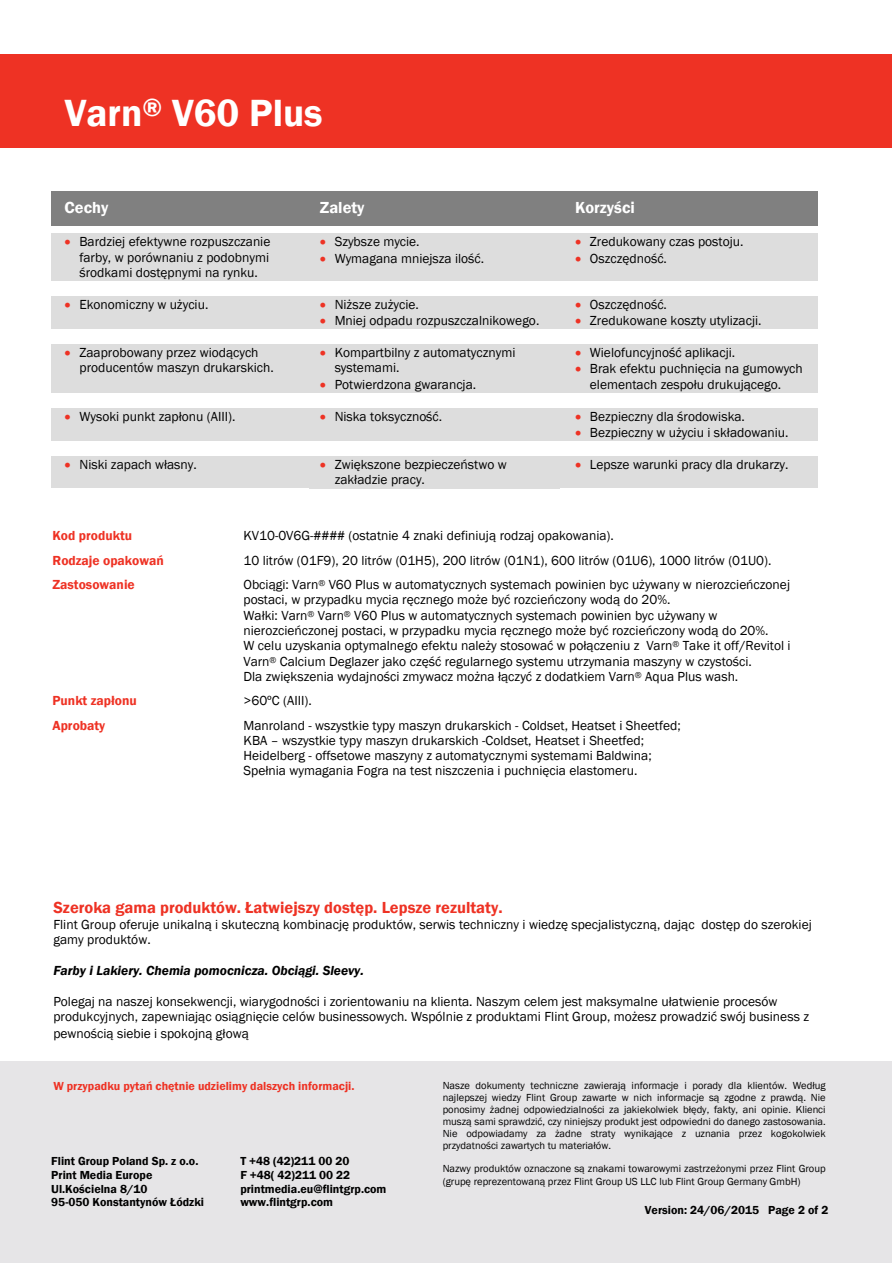
<style>
.page{position:relative;width:893px;height:1263px;background:#fff}
.page>*{position:absolute;margin:0;border:0;box-sizing:border-box;transform-origin:0 0}
.t1{font:600 39px "Franklin Gothic";color:#fff}
.t2{font:600 16.5px "Franklin Gothic";color:#ee3224}
.t3{font:600 16.5px "Franklin Gothic";color:#fff}
.t4{font:13.5px/15.3px "Franklin Gothic";color:#000}
.t5{font:600 13.5px "Franklin Gothic";color:#ee3224}
.t6{font:italic 600 13.5px "Franklin Gothic";color:#000}
.t7{font:600 12px/13.6px "Franklin Gothic";color:#000}
.t8{font:600 12px "Franklin Gothic";color:#ee3224}
.t9{font:10.5px/11.9px "Franklin Gothic";color:#000;text-align:justify}
.s1{color:#ee3224}
</style>
<div class="page">
<div style="left:0;top:54px;width:891px;height:93px;background:#ee3224"></div>
<div style="left:0;top:1061px;width:891px;height:201px;background:#e6e5e7"></div>
<div style="left:52px;top:191px;width:255px;height:34px;background:#808080"></div>
<div style="left:307px;top:191px;width:255px;height:34px;background:#808080"></div>
<div style="left:562px;top:191px;width:255px;height:34px;background:#808080"></div>
<div style="left:54px;top:234px;width:251px;height:16px;background:#ddd"></div>
<div style="left:54px;top:250px;width:251px;height:16px;background:#ddd"></div>
<div style="left:54px;top:266px;width:251px;height:15px;background:#ddd"></div>
<div style="left:307px;top:234px;width:255px;height:47px;background:#ddd"></div>
<div style="left:562px;top:234px;width:255px;height:47px;background:#ddd"></div>
<div style="left:52px;top:296px;width:255px;height:33px;background:#ddd"></div>
<div style="left:309px;top:296px;width:251px;height:17px;background:#ddd"></div>
<div style="left:309px;top:313px;width:251px;height:16px;background:#ddd"></div>
<div style="left:564px;top:296px;width:251px;height:17px;background:#ddd"></div>
<div style="left:564px;top:313px;width:251px;height:16px;background:#ddd"></div>
<div style="left:52px;top:345px;width:255px;height:48px;background:#ddd"></div>
<div style="left:309px;top:345px;width:251px;height:16px;background:#ddd"></div>
<div style="left:309px;top:361px;width:251px;height:15px;background:#ddd"></div>
<div style="left:309px;top:376px;width:251px;height:17px;background:#ddd"></div>
<div style="left:564px;top:345px;width:251px;height:16px;background:#ddd"></div>
<div style="left:564px;top:361px;width:251px;height:17px;background:#ddd"></div>
<div style="left:564px;top:378px;width:251px;height:15px;background:#ddd"></div>
<div style="left:52px;top:408px;width:255px;height:33px;background:#ddd"></div>
<div style="left:307px;top:408px;width:255px;height:33px;background:#ddd"></div>
<div style="left:564px;top:408px;width:251px;height:17px;background:#ddd"></div>
<div style="left:564px;top:425px;width:251px;height:16px;background:#ddd"></div>
<div style="left:52px;top:457px;width:255px;height:31px;background:#ddd"></div>
<div style="left:309px;top:457px;width:251px;height:16px;background:#ddd"></div>
<div style="left:309px;top:473px;width:251px;height:15px;background:#ddd"></div>
<div style="left:562px;top:457px;width:255px;height:31px;background:#ddd"></div>
<h1 class="t1" style="left:65px;top:90px;width:259px">Varn<sup>®</sup> V60 Plus</h1>
<p class="t3" style="left:65px;top:198px;width:45px">Cechy</p>
<p class="t3" style="left:320px;top:198px;width:46px">Zalety</p>
<p class="t3" style="left:575px;top:198px;width:61px">Korzyści</p>
<p class="t4" style="left:79px;top:234px;width:192px;text-align:justify;text-indent:-15px"><span class="s1">•</span> Bardziej efektywne rozpuszczanie farby, w porównaniu z podobnymi środkami dostępnymi na rynku.</p>
<p class="t4" style="left:320px;top:234px;width:101px"><span class="s1">•</span> Szybsze mycie.</p>
<p class="t4" style="left:575px;top:234px;width:170px"><span class="s1">•</span> Zredukowany czas postoju.</p>
<p class="t4" style="left:575px;top:250px;width:93px"><span class="s1">•</span> Oszczędność.</p>
<p class="t4" style="left:320px;top:250px;width:166px"><span class="s1">•</span> Wymagana mniejsza ilość.</p>
<p class="t4" style="left:65px;top:296px;width:145px"><span class="s1">•</span> Ekonomiczny w użyciu.</p>
<p class="t4" style="left:320px;top:296px;width:101px"><span class="s1">•</span> Niższe zużycie.</p>
<p class="t4" style="left:320px;top:313px;width:221px"><span class="s1">•</span> Mniej odpadu rozpuszczalnikowego.</p>
<p class="t4" style="left:79px;top:345px;width:196px;text-indent:-15px"><span class="s1">•</span> Zaaprobowany przez wiodących producentów maszyn drukarskich.</p>
<p class="t4" style="left:335px;top:345px;width:182px;text-indent:-15px"><span class="s1">•</span> Kompartbilny z automatycznymi systemami.</p>
<p class="t4" style="left:320px;top:376px;width:158px"><span class="s1">•</span> Potwierdzona gwarancja.</p>
<p class="t4" style="left:575px;top:296px;width:93px"><span class="s1">•</span> Oszczędność.</p>
<p class="t4" style="left:575px;top:313px;width:188px"><span class="s1">•</span> Zredukowane koszty utylizacji.</p>
<p class="t4" style="left:575px;top:345px;width:162px"><span class="s1">•</span> Wielofuncyjność aplikacji.</p>
<p class="t4" style="left:575px;top:361px;width:229px;text-align:center"><span class="s1">•</span> Brak efektu puchnięcia na gumowych elementach zespołu drukującego.</p>
<p class="t4" style="left:65px;top:408px;width:172px"><span class="s1">•</span> Wysoki punkt zapłonu (AIII).</p>
<p class="t4" style="left:320px;top:408px;width:124px"><span class="s1">•</span> Niska toksyczność.</p>
<p class="t4" style="left:575px;top:408px;width:171px"><span class="s1">•</span> Bezpieczny dla środowiska.</p>
<p class="t4" style="left:575px;top:425px;width:215px"><span class="s1">•</span> Bezpieczny w użyciu i składowaniu.</p>
<p class="t4" style="left:65px;top:457px;width:134px"><span class="s1">•</span> Niski zapach własny.</p>
<p class="t4" style="left:335px;top:456px;width:174px;text-indent:-15px"><span class="s1">•</span> Zwiększone bezpieczeństwo w zakładzie pracy.</p>
<p class="t4" style="left:575px;top:457px;width:215px"><span class="s1">•</span> Lepsze warunki pracy dla drukarzy.</p>
<p class="t5" style="left:52px;top:528px;width:81px">Kod produktu</p>
<p class="t4" style="left:243px;top:528px;width:372px">KV10-0V6G-#### (ostatnie 4 znaki definiują rodzaj opakowania).</p>
<p class="t5" style="left:52px;top:552px;width:113px">Rodzaje opakowań</p>
<p class="t4" style="left:243px;top:552px;width:529px">10 litrów (01F9), 20 litrów (01H5), 200 litrów (01N1), 600 litrów (01U6), 1000 litrów (01U0).</p>
<p class="t5" style="left:52px;top:577px;width:84px">Zastosowanie</p>
<p class="t4" style="left:243px;top:577px;width:549px">Obciągi: Varn<sup>®</sup> V60 Plus w automatycznych systemach powinien byc używany w nierozcieńczonej postaci, w przypadku mycia ręcznego może być rozcieńczony wodą do 20%.<br>Wałki: Varn<sup>®</sup> Varn<sup>®</sup> V60 Plus w automatycznych systemach powinien byc używany w nierozcieńczonej postaci, w przypadku mycia ręcznego może być rozcieńczony wodą do 20%.<br>W celu uzyskania optymalnego efektu należy stosować w połączeniu z Varn<sup>®</sup> Take it off/Revitol i Varn<sup>®</sup> Calcium Deglazer jako część regularnego systemu utrzymania maszyny w czystości.<br>Dla zwiększenia wydajności zmywacz można łączyć z dodatkiem Varn<sup>®</sup> Aqua Plus wash.</p>
<p class="t5" style="left:52px;top:693px;width:86px">Punkt zapłonu</p>
<p class="t4" style="left:243px;top:693px;width:70px">&gt;60ºC (AIII).</p>
<p class="t5" style="left:52px;top:717px;width:54px">Aprobaty</p>
<p class="t4" style="left:243px;top:717px;width:439px">Manroland - wszystkie typy maszyn drukarskich - Coldset, Heatset i Sheetfed; KBA – wszystkie typy maszyn drukarskich -Coldset, Heatset i Sheetfed; Heidelberg - offsetowe maszyny z automatycznymi systemami Baldwina; Spełnia wymagania Fogra na test niszczenia i puchnięcia elastomeru.</p>
<p class="t2" style="left:53px;top:898px;width:451px">Szeroka gama produktów. Łatwiejszy dostęp. Lepsze rezultaty.</p>
<p class="t4" style="left:53px;top:917px;width:760px">Flint Group oferuje unikalną i skuteczną kombinację produktów, serwis techniczny i wiedzę specjalistyczną, dając dostęp do szerokiej gamy produktów.</p>
<p class="t6" style="left:53px;top:963px;width:312px">Farby i Lakiery. Chemia pomocnicza. Obciągi. Sleevy.</p>
<p class="t4" style="left:53px;top:993px;width:757px">Polegaj na naszej konsekwencji, wiarygodności i zorientowaniu na klienta. Naszym celem jest maksymalne ułatwienie procesów produkcyjnych, zapewniając osiągnięcie celów businessowych. Wspólnie z produktami Flint Group, możesz prowadzić swój business z</p>
<p class="t4" style="left:53px;top:1026px;width:197px">pewnością siebie i spokojną głową</p>
<p class="t8" style="left:53px;top:1079px;width:303px">W przypadku pytań chętnie udzielimy dalszych informacji.</p>
<p class="t7" style="left:51px;top:1154px;width:154px">Flint Group Poland Sp. z o.o.<br>Print Media Europe<br>Ul.Kościelna 8/10<br>95-050 Konstantynów Łódzki</p>
<p class="t7" style="left:240px;top:1154px;width:148px">T +48 (42)211 00 20<br>F +48( 42)211 00 22 printmedia.eu@flintgrp.com www.flintgrp.com</p>
<p class="t9" style="left:443px;top:1079px;width:384px">Nasze dokumenty techniczne zawierają informacje i porady dla klientów. Według najlepszej wiedzy Flint Group zawarte w nich informacje są zgodne z prawdą. Nie ponosimy żadnej odpowiedzialności za jakiekolwiek błędy, fakty, ani opinie. Klienci muszą sami sprawdzić, czy niniejszy produkt jest odpowiedni do danego zastosowania.<br>Nie odpowiadamy za żadne straty wynikające z uznania przez kogokolwiek przydatności zawartych tu materiałów.</p>
<p class="t9" style="left:443px;top:1162px;width:385px;line-height:13.2px">Nazwy produktów oznaczone są znakami towarowymi zastrzeżonymi przez Flint Group (grupę reprezentowaną przez Flint Group US LLC lub Flint Group Germany GmbH)</p>
<p class="t7" style="left:645px;top:1203px;width:185px">Version: 24/06/2015 Page 2 of 2</p>
</div>
